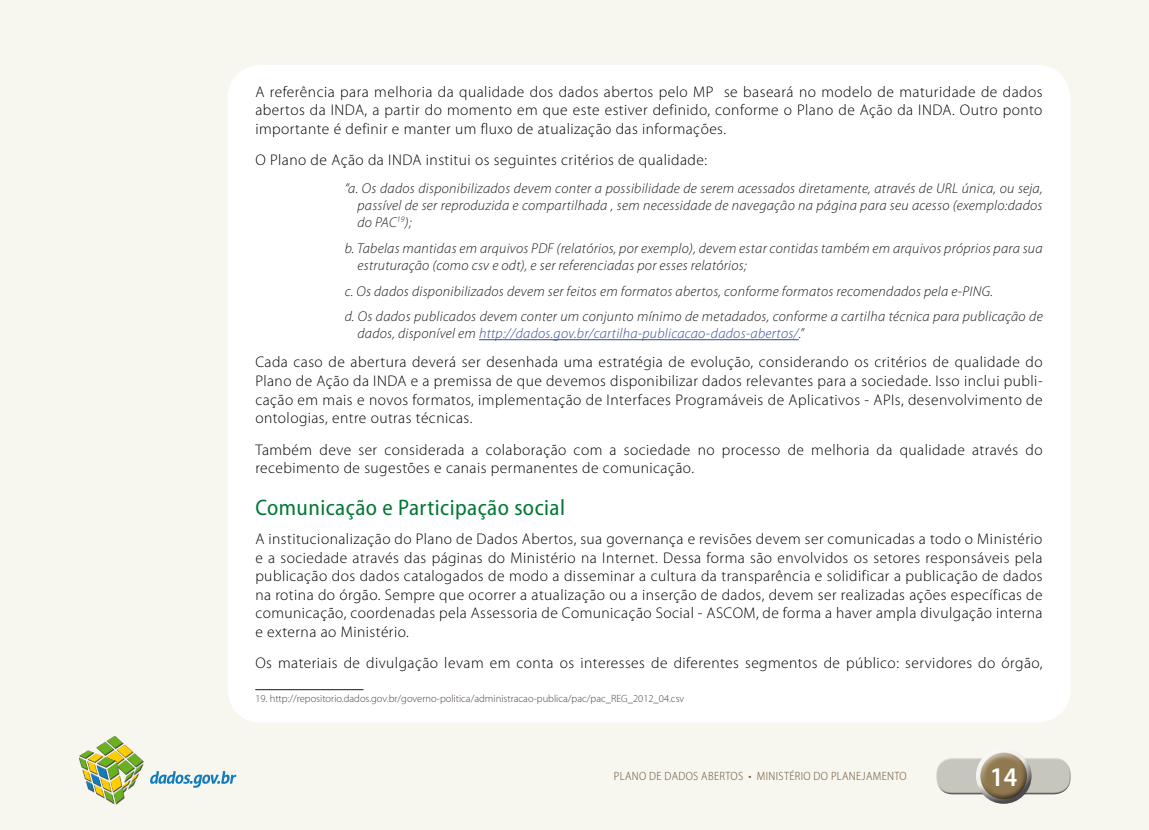
<style>
.page{position:relative;width:1149px;height:830px;background:#fff}
.page>*{position:absolute;margin:0;border:0;box-sizing:border-box;transform-origin:0 0}
.t1{font:600 semi-condensed 27px "Myriad Pro";color:#fff}
.subitem-item{font:semi-condensed 22.5px "Myriad Pro";letter-spacing:.02em;color:#007734}
.texto{font:300 15.45px/18.6px "Myriad Pro";letter-spacing:.03em;color:#010000;text-align:justify}
.texto_italico{font:italic 300 14.25px/17.1px "Myriad Pro";letter-spacing:.02em;color:#1a171c}
.t2{font:300 semi-condensed 12px "Myriad Pro";letter-spacing:.03em;color:#685134}
.notas_rodapé{font:300 10.5px "Myriad Pro";color:#4d423b}
.s1{color:#324a97}
</style>
<div class="page">
<div style="left:1px;top:1px;width:1147px;height:828px;background:#f7f6ef"></div>
<div style="left:227px;top:65px;width:843px;height:657px;background:#fff;border-radius:34px"></div>
<div style="left:933px;top:754px;width:137px;height:31px;background:#fff;opacity:.75"></div>
<div style="left:935px;top:761px;width:136px;height:34px;background:#1a171c;opacity:.75"></div>
<div style="left:972px;top:745px;width:60px;height:42px;background:#fff;opacity:.75"></div>
<div style="left:972px;top:755px;width:60px;height:49px;background:#1a171c;opacity:.75"></div>
<div style="left:78px;top:735px;width:66px;height:67px;background:#fff;opacity:.75"></div>
<div style="left:78px;top:740px;width:66px;height:64px;background:#1a171c;opacity:.75"></div>
<svg style="left:150px;top:771px;width:86px;height:16px"></svg>
<hr style="left:479px;top:339px;width:319px;height:1px;background:#324a97">
<hr style="left:255px;top:689px;width:108px;height:1px;background:#1a171c">
<p class="texto" style="left:255px;top:82px;width:788px">A referência para melhoria da qualidade dos dados abertos pelo MP se baseará no modelo de maturidade de dados abertos da INDA, a partir do momento em que este estiver definido, conforme o Plano de Ação da INDA. Outro ponto importante é definir e manter um fluxo de atualização das informações.</p>
<p class="texto" style="left:255px;top:151px;width:453px">O Plano de Ação da INDA institui os seguintes critérios de qualidade:</p>
<p class="texto_italico" style="left:357px;top:180px;width:686px;text-align:justify;text-indent:-13px">“a. Os dados disponibilizados devem conter a possibilidade de serem acessados diretamente, através de URL única, ou seja, passível de ser reproduzida e compartilhada , sem necessidade de navegação na página para seu acesso (exemplo:dados do PAC<sup>19</sup>);</p>
<p class="texto_italico" style="left:357px;top:240px;width:686px;text-indent:-13px">b. Tabelas mantidas em arquivos PDF (relatórios, por exemplo), devem estar contidas também em arquivos próprios para sua estruturação (como csv e odt), e ser referenciadas por esses relatórios;</p>
<p class="texto_italico" style="left:344px;top:282px;width:649px">c. Os dados disponibilizados devem ser feitos em formatos abertos, conforme formatos recomendados pela e-PING.</p>
<p class="texto_italico" style="left:357px;top:308px;width:686px;text-indent:-13px">d. Os dados publicados devem conter um conjunto mínimo de metadados, conforme a cartilha técnica para publicação de dados, disponível em <span class="s1">http://dados.gov.br/cartilha-publicacao-dados-abertos/</span>.”</p>
<p class="texto" style="left:255px;top:353px;width:788px">Cada caso de abertura deverá ser desenhada uma estratégia de evolução, considerando os critérios de qualidade do Plano de Ação da INDA e a premissa de que devemos disponibilizar dados relevantes para a sociedade. Isso inclui publi&shy;cação em mais e novos formatos, implementação de Interfaces Programáveis de Aplicativos - APIs, desenvolvimento de ontologias, entre outras técnicas.</p>
<p class="texto" style="left:255px;top:440px;width:788px">Também deve ser considerada a colaboração com a sociedade no processo de melhoria da qualidade através do recebimento de sugestões e canais permanentes de comunicação.</p>
<p class="subitem-item" style="left:255px;top:495px;width:311px">Comunicação e Participação social</p>
<p class="texto" style="left:255px;top:529px;width:788px">A institucionalização do Plano de Dados Abertos, sua governança e revisões devem ser comunicadas a todo o Ministério e a sociedade através das páginas do Ministério na Internet. Dessa forma são envolvidos os setores responsáveis pela publicação dos dados catalogados de modo a disseminar a cultura da transparência e solidificar a publicação de dados na rotina do órgão. Sempre que ocorrer a atualização ou a inserção de dados, devem ser realizadas ações específicas de comunicação, coordenadas pela Assessoria de Comunicação Social - ASCOM, de forma a haver ampla divulgação interna e externa ao Ministério.</p>
<p class="texto" style="left:255px;top:653px;width:788px">Os materiais de divulgação levam em conta os interesses de diferentes segmentos de público: servidores do órgão,</p>
<p class="notas_rodapé" style="left:255px;top:692px;width:430px">19. http://repositorio.dados.gov.br/governo-politica/administracao-publica/pac/pac_REG_2012_04.csv</p>
<p class="t2" style="left:613px;top:769px;width:294px">PLANO DE DADOS ABERTOS • MINISTÉRIO DO PLANEJAMENTO</p>
<h1 class="t1" style="left:989px;top:761px;width:28px">14</h1>
</div>
